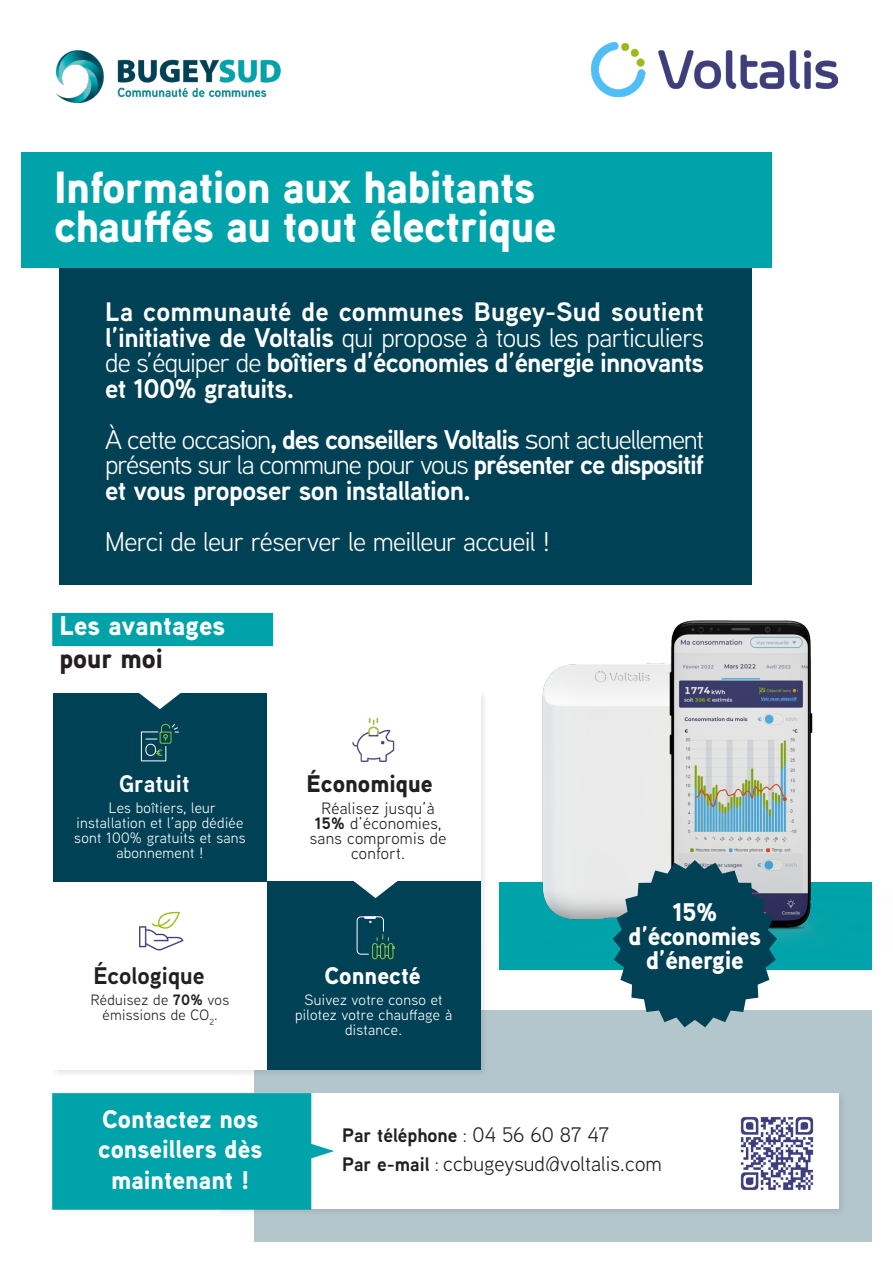
<style>
.page{position:relative;width:893px;height:1263px;background:#fff}
.page>*{position:absolute;margin:0;border:0;box-sizing:border-box;transform-origin:0 0}
.H1_-_blanc{font:900 45px "Aaux Next";letter-spacing:-.015em;color:#fff}
.Sous-titre{font:700 27px/25.5px "Aaux Next";letter-spacing:-.03em;color:#fff;text-align:justify}
.Sous-titre-2{font:27px "Aaux Next";letter-spacing:-.025em;color:#fff}
.titre_paragraphe{font:900 27px "Aaux Next";color:#fff}
.titre_paragraphe-2{font:900 27px "Aaux Next";color:#231f20}
.mentions{font:900 25.5px/30.6px "Aaux Next";color:#fff;text-align:center}
.bold{font:700 24px "Aaux Next";color:#231f20}
.bold-2{font:900 24px "Aaux Next";color:#231f20}
.bold-3{font:900 24px "Aaux Next";color:#fff}
.bold-4{font:700 24px "Aaux Next";color:#fff}
.mentions-2{font:21px "Aaux Next";color:#231f20}
.mentions-3{font:700 19.5px "Aaux Next";color:#231f20}
.texte{font:16.5px/15px "Aaux Next";letter-spacing:.02em;color:#231f20;text-align:center}
.texte-2{font:15px/15px "Aaux Next";letter-spacing:.02em;color:#fff;text-align:center}
.texte-3{font:15px/15px "Aaux Next";letter-spacing:.02em;color:#231f20;text-align:center}
.s1{font-weight:400}
.s2{font-family:"Montserrat";font-weight:600}
.s3{font-family:"Montserrat";font-weight:400}
.s4{font-weight:700}
.s5{font-family:"Montserrat";font-size:13.5px}
.s6{font-family:"Montserrat";font-weight:400;font-size:16.5px}
.s7{font-weight:400;font-size:21px}
.s8{font-weight:700;font-size:19.5px}
.s9{font-family:"Montserrat";font-size:16.5px}
</style>
<div class="page">
<div style="left:499px;top:882px;width:373px;height:87px;background:#00a3aa"></div>
<div style="left:254px;top:1010px;width:618px;height:232px;background:#b3c6cc"></div>
<div style="left:216px;top:1092px;width:631px;height:125px;background:#231f20;opacity:.1"></div>
<div style="left:217px;top:1094px;width:622px;height:115px;background:#fff"></div>
<div style="left:52px;top:691px;width:436px;height:386px;background:#231f20;opacity:.1"></div>
<div style="left:53px;top:692px;width:427px;height:377px;background:#fff"></div>
<div style="left:53px;top:693px;width:214px;height:188px;background:#004155"></div>
<div style="left:267px;top:881px;width:213px;height:188px;background:#004155"></div>
<div style="left:52px;top:613px;width:221px;height:33px;background:#00a3aa"></div>
<div style="left:52px;top:1093px;width:259px;height:117px;background:#00a3aa;border:2px solid #00a3aa"></div>
<svg style="left:308px;top:1142px;width:26px;height:18px"></svg>
<div style="left:21px;top:153px;width:751px;height:115px;background:#00a3aa"></div>
<img style="left:740px;top:1117px;width:74px;height:73px">
<div style="left:59px;top:268px;width:693px;height:316px;background:#004155"></div>
<img style="left:591px;top:43px;width:247px;height:54px">
<img style="left:139px;top:911px;width:45px;height:40px">
<img style="left:352px;top:717px;width:43px;height:45px">
<svg style="left:141px;top:723px;width:38px;height:39px"></svg>
<svg style="left:356px;top:916px;width:39px;height:43px"></svg>
<svg style="left:353px;top:881px;width:45px;height:17px"></svg>
<svg style="left:134px;top:691px;width:51px;height:19px"></svg>
<img style="left:454px;top:584px;width:360px;height:375px">
<svg style="left:613px;top:860px;width:164px;height:167px;background:#366979"></svg>
<img style="left:55px;top:50px;width:226px;height:54px">
<p class="H1_-_blanc" style="left:54px;top:156px;width:483px">Information aux habitants</p>
<p class="H1_-_blanc" style="left:54px;top:195px;width:504px">chauffés au tout électrique</p>
<p class="Sous-titre" style="left:105px;top:298px;width:601px">La communauté de communes Bugey-Sud soutient l’initiative de Voltalis <span class="s1">qui propose à tous les particuliers de s’équiper de</span> boîtiers d’économies d’énergie innovants et 100% gratuits.</p>
<p class="Sous-titre" style="left:105px;top:426px;width:601px"><span class="s1">À cette occasion</span><span class="s2">,</span> des conseillers Voltalis <span class="s3">s</span><span class="s1">ont actuellement présents sur la commune pour vous</span> présenter ce dispositif et vous proposer son installation.</p>
<p class="Sous-titre-2" style="left:105px;top:523px;width:447px">Merci de leur réserver le meilleur accueil !</p>
<p class="titre_paragraphe" style="left:59px;top:607px;width:167px">Les avantages</p>
<p class="titre_paragraphe-2" style="left:59px;top:640px;width:105px">pour moi</p>
<p class="bold-4" style="left:119px;top:766px;width:72px">Gratuit</p>
<p class="texte-2" style="left:74px;top:799px;width:173px">Les boîtiers, leur installation et l’app dédiée sont 100% gratuits et sans abonnement !</p>
<p class="bold" style="left:93px;top:959px;width:113px">Écologique</p>
<p class="texte-3" style="left:91px;top:992px;width:140px">Réduisez de <span class="s4">70%</span> vos émissions de CO<sub>2</sub><span class="s5">.</span></p>
<p class="mentions" style="left:98px;top:1103px;width:166px">Contactez nos conseillers dès maintenant !</p>
<p class="bold-2" style="left:307px;top:766px;width:128px">Économique</p>
<p class="texte" style="left:310px;top:800px;width:138px">Réalisez jusqu’à<br><span class="s4">15%</span> d’économies, sans compromis de confort.</p>
<p class="bold-3" style="left:325px;top:959px;width:98px">Connecté</p>
<p class="texte-2" style="left:295px;top:992px;width:159px">Suivez votre conso et pilotez votre chauffage à distance.</p>
<p class="mentions" style="left:672px;top:897px;width:47px">15%</p>
<p class="mentions" style="left:629px;top:921px;width:134px">d’économies</p>
<p class="mentions" style="left:646px;top:945px;width:99px">d’énergie</p>
<p class="mentions-3" style="left:342px;top:1121px;width:269px">Par téléphone <span class="s6">:</span> <span class="s7">04 56 60 87 47</span></p>
<p class="mentions-2" style="left:342px;top:1149px;width:321px"><span class="s8">Par e-mail</span> <span class="s9">:</span> ccbugeysud@voltalis.com</p>
</div>
